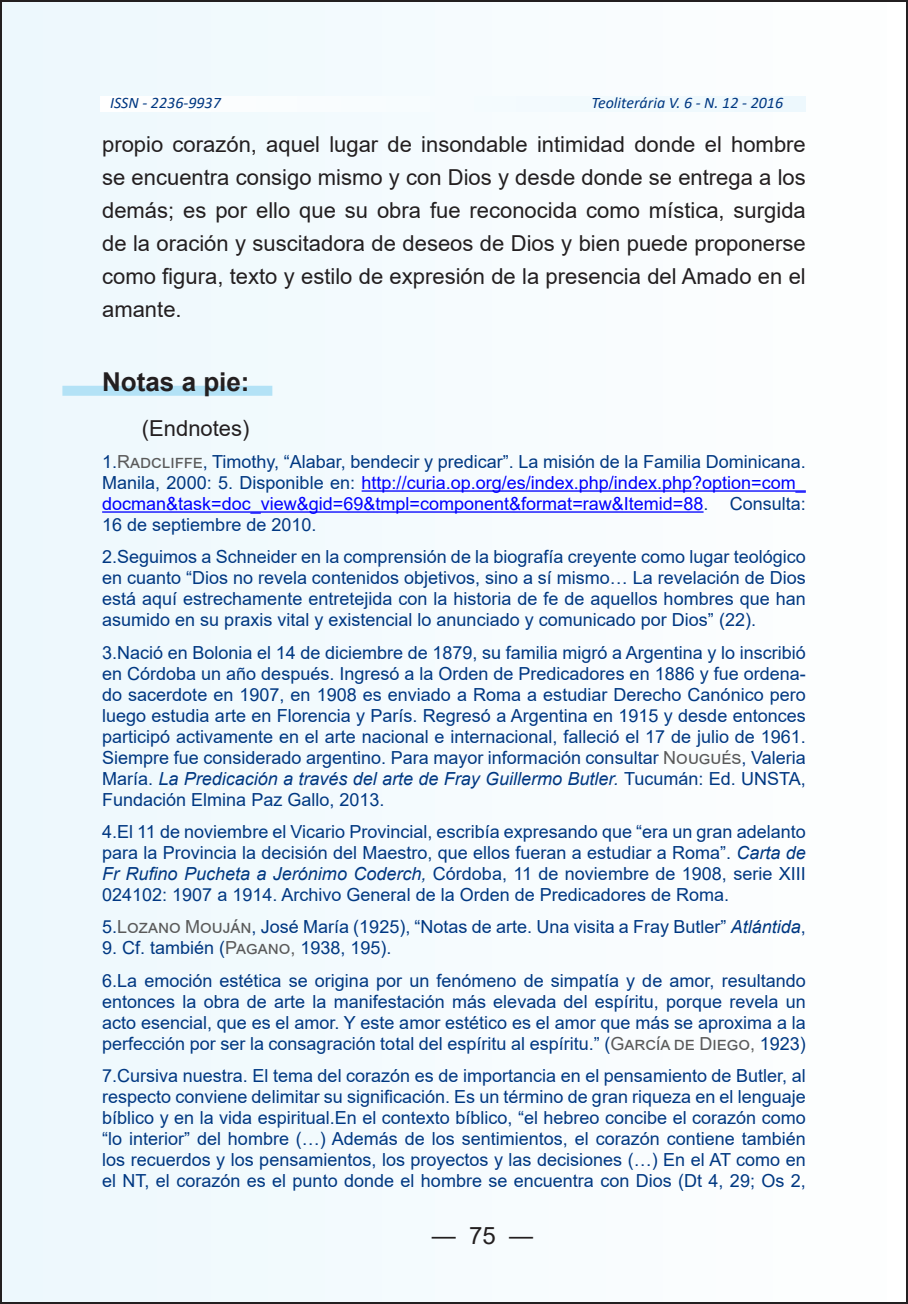
<style>
.page{position:relative;width:908px;height:1304px;background:#fff}
.page>*{position:absolute;margin:0;border:0;box-sizing:border-box;transform-origin:0 0}
.txt_sbt{font:700 26px "Arial";color:#231f20}
.t1{font:24px "Arial";color:#231f20}
.t2{font:22px/33px "Arial";color:#231f20;text-align:justify}
.Nota_Pe{font:18px/21px "Arial";color:#003882;text-align:justify}
.Nota_Pe_-_2{font:18px/21px "Arial";color:#003882;text-align:justify}
.t3{font:italic 16px "Calibri";color:#003882}
.s1{color:#5a5a5a}
.s2{color:#00f}
.s3{font-style:italic}
</style>
<div class="page">
<div style="left:1px;top:1px;width:905px;height:1302px;background:#f6fbfe"></div>
<div style="left:62px;top:386px;width:210px;height:10px;background:#b3e2f6"></div>
<hr style="left:361px;top:490px;width:444px;height:2px;background:#00f">
<hr style="left:102px;top:511px;width:601px;height:2px;background:#00f">
<p class="t3" style="left:110px;top:92px;width:112px">ISSN - 2236-9937</p>
<p class="t3" style="left:591px;top:92px;width:193px">Teoliterária V. 6 - N. 12 - 2016</p>
<p class="t2" style="left:102px;top:128px;width:705px">propio corazón, aquel lugar de insondable intimidad donde el hombre se encuentra consigo mismo y con Dios y desde donde se entrega a los demás; es por ello que su obra fue reconocida como mística, surgida de la oración y suscitadora de deseos de Dios y bien puede proponerse como figura, texto y estilo de expresión de la presencia del Amado en el amante.</p>
<p class="txt_sbt" style="left:102px;top:364px;width:149px">Notas a pie:</p>
<p class="t2" style="left:142px;top:411px;width:109px">(Endnotes)</p>
<p class="Nota_Pe_-_2" style="left:102px;top:451px;width:704px">1.<span class="s1">Radcliffe</span>, Timothy, “Alabar, bendecir y predicar”. La misión de la Familia Dominicana.<br>Manila, 2000: 5. Disponible en: <span class="s2">http://curia.op.org/es/index.php/index.php?option=com_ docman&amp;task=doc_view&amp;gid=69&amp;tmpl=component&amp;format=raw&amp;Itemid=88</span>. Consulta:<br>16 de septiembre de 2010.</p>
<p class="Nota_Pe" style="left:102px;top:546px;width:704px">2.Seguimos a Schneider en la comprensión de la biografía creyente como lugar teológico en cuanto “Dios no revela contenidos objetivos, sino a sí mismo… La revelación de Dios está aquí estrechamente entretejida con la historia de fe de aquellos hombres que han asumido en su praxis vital y existencial lo anunciado y comunicado por Dios” (22).</p>
<p class="Nota_Pe" style="left:102px;top:642px;width:704px">3.Nació en Bolonia el 14 de diciembre de 1879, su familia migró a Argentina y lo inscribió en Córdoba un año después. Ingresó a la Orden de Predicadores en 1886 y fue ordena&shy;do sacerdote en 1907, en 1908 es enviado a Roma a estudiar Derecho Canónico pero luego estudia arte en Florencia y París. Regresó a Argentina en 1915 y desde entonces participó activamente en el arte nacional e internacional, falleció el 17 de julio de 1961.<br>Siempre fue considerado argentino. Para mayor información consultar <span class="s1">Nougués</span>, Valeria María. <span class="s3">La Predicación a través del arte de Fray Guillermo Butler.</span> Tucumán: Ed. UNSTA, Fundación Elmina Paz Gallo, 2013.</p>
<p class="Nota_Pe" style="left:102px;top:821px;width:705px">4.El 11 de noviembre el Vicario Provincial, escribía expresando que “era un gran adelanto para la Provincia la decisión del Maestro, que ellos fueran a estudiar a Roma”. <span class="s3">Carta de Fr Rufino Pucheta a Jerónimo Coderch,</span> Córdoba, 11 de noviembre de 1908, serie XIII 024102: 1907 a 1914. Archivo General de la Orden de Predicadores de Roma.</p>
<p class="Nota_Pe" style="left:102px;top:917px;width:704px">5.<span class="s1">Lozano Mouján</span>, José María (1925), “Notas de arte. Una visita a Fray Butler” <span class="s3">Atlántida</span>,</p>
<p class="Nota_Pe" style="left:102px;top:938px;width:291px">9. Cf. también (<span class="s1">Pagano,</span> 1938, 195).</p>
<p class="Nota_Pe" style="left:102px;top:970px;width:705px">6.La emoción estética se origina por un fenómeno de simpatía y de amor, resultando entonces la obra de arte la manifestación más elevada del espíritu, porque revela un acto esencial, que es el amor. Y este amor estético es el amor que más se aproxima a la perfección por ser la consagración total del espíritu al espíritu.” (<span class="s1">García de Diego,</span> 1923)</p>
<p class="Nota_Pe_-_2" style="left:102px;top:1065px;width:705px">7.Cursiva nuestra. El tema del corazón es de importancia en el pensamiento de Butler, al respecto conviene delimitar su significación. Es un término de gran riqueza en el lenguaje bíblico y en la vida espiritual.En el contexto bíblico, “el hebreo concibe el corazón como “lo interior” del hombre (…) Además de los sentimientos, el corazón contiene también los recuerdos y los pensamientos, los proyectos y las decisiones (…) En el AT como en el NT, el corazón es el punto donde el hombre se encuentra con Dios (Dt 4, 29; Os 2,</p>
<h2 class="t1" style="left:431px;top:1218px;width:103px">— 75 —</h2>
</div>
